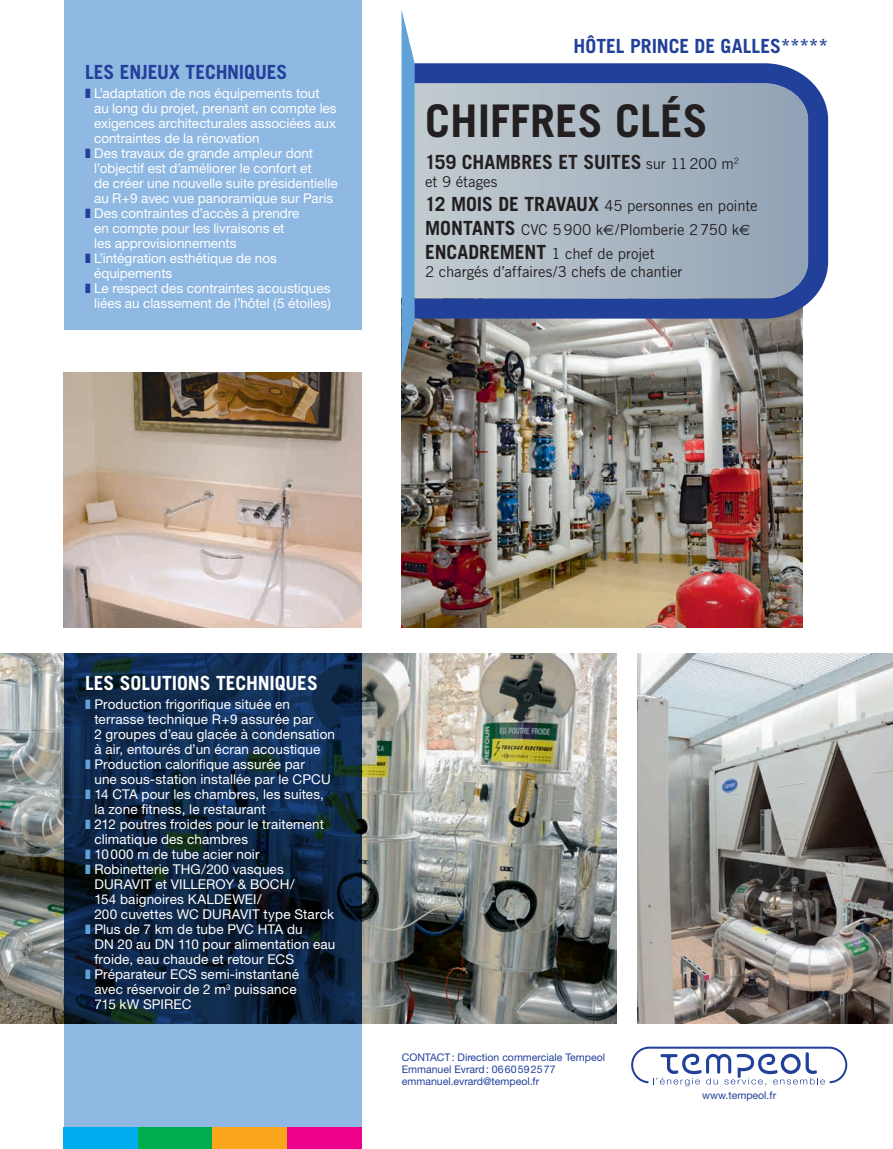
<style>
.page{position:relative;width:893px;height:1149px;background:#fff}
.page>*{position:absolute;margin:0;border:0;box-sizing:border-box;transform-origin:0 0}
.t1{font:700 45px "Trade Gothic";color:#231f20}
.t2{font:700 19.5px "Trade Gothic";letter-spacing:-.005em;color:#21409a}
.t3{font:700 19.5px "Trade Gothic";color:#231f20}
.t4{font:700 19.5px "Trade Gothic";letter-spacing:-.005em;color:#fff}
.t5{font:15px/23.7px "Trade Gothic";letter-spacing:-.01em;color:#231f20}
.t6{font:13.5px "Helvetica Neue";letter-spacing:.005em;color:#fff}
.t7{font:10.5px/12px "Helvetica Neue";color:#21409a}
.s1{color:#21409a}
.s2{font-weight:400;font-size:15px}
.s3{font-weight:700;font-size:19.5px}
.s4{font-family:"Euro Sans"}
.s5{color:#61a2d8}
</style>
<div class="page">
<img style="left:401px;top:318px;width:402px;height:309px">
<img style="left:0;top:653px;width:617px;height:370px">
<div style="left:64px;top:653px;width:297px;height:495px;background:#8fb8e2"></div>
<img style="left:638px;top:653px;width:255px;height:370px">
<div style="left:64px;top:0;width:297px;height:329px;background:#8fb8e2"></div>
<div style="left:64px;top:1127px;width:74px;height:21px;background:#00aeef"></div>
<div style="left:138px;top:1127px;width:75px;height:21px;background:#00ad4d"></div>
<div style="left:213px;top:1127px;width:74px;height:21px;background:#faa61a"></div>
<div style="left:287px;top:1127px;width:74px;height:21px;background:#ec008c"></div>
<svg style="left:64px;top:653px;width:297px;height:370px"></svg>
<svg style="left:415px;top:63px;width:413px;height:255px;fill:#21409a"></svg>
<img style="left:415px;top:81px;width:393px;height:221px">
<svg style="left:401px;top:10px;width:14px;height:364px"></svg>
<img style="left:64px;top:372px;width:297px;height:255px">
<svg style="left:631px;top:1046px;width:216px;height:39px"></svg>
<h2 class="t2" style="left:85px;top:60px;width:204px">LES ENJEUX TECHNIQUES</h2>
<p class="t6" style="left:85px;top:85px;width:236px"><span class="s1">❚</span> L’adaptation de nos équipements tout</p>
<p class="t6" style="left:94px;top:100px;width:244px">au long du projet, prenant en compte les</p>
<p class="t6" style="left:94px;top:115px;width:244px">exigences architecturales associées aux</p>
<p class="t6" style="left:94px;top:130px;width:167px">contraintes de la rénovation</p>
<p class="t6" style="left:85px;top:145px;width:230px"><span class="s1">❚</span> Des travaux de grande ampleur dont</p>
<p class="t6" style="left:94px;top:160px;width:219px">l’objectif est d’améliorer le confort et</p>
<p class="t6" style="left:94px;top:175px;width:245px">de créer une nouvelle suite présidentielle</p>
<p class="t6" style="left:94px;top:190px;width:241px">au R+9 avec vue panoramique sur Paris</p>
<p class="t6" style="left:85px;top:205px;width:216px"><span class="s1">❚</span> Des contraintes d’accès à prendre</p>
<p class="t6" style="left:94px;top:220px;width:192px">en compte pour les livraisons et</p>
<p class="t6" style="left:94px;top:235px;width:144px">les approvisionnements</p>
<p class="t6" style="left:85px;top:250px;width:193px"><span class="s1">❚</span> L’intégration esthétique de nos</p>
<p class="t6" style="left:94px;top:265px;width:80px">équipements</p>
<p class="t6" style="left:85px;top:280px;width:247px"><span class="s1">❚</span> Le respect des contraintes acoustiques</p>
<p class="t6" style="left:94px;top:295px;width:238px">liées au classement de l’hôtel (5 étoiles)</p>
<h2 class="t2" style="left:574px;top:34px;width:256px">HÔTEL PRINCE DE GALLES*****</h2>
<h1 class="t1" style="left:425px;top:93px;width:284px">CHIFFRES CLÉS</h1>
<h2 class="t3" style="left:425px;top:150px;width:315px">159 CHAMBRES ET SUITES <span class="s2">sur 11200 m</span><sup>2</sup></h2>
<p class="t5" style="left:425px;top:170px;width:334px">et 9 étages<br><span class="s3">12 MOIS DE TRAVAUX</span> 45 personnes en pointe<br><span class="s3">MONTANTS</span> CVC 5900 k<span class="s4">€</span>/Plomberie 2750 k<span class="s4">€<br></span><span class="s3">ENCADREMENT</span> 1 chef de projet</p>
<p class="t5" style="left:425px;top:259px;width:259px">2 chargés d’affaires/3 chefs de chantier</p>
<h2 class="t4" style="left:85px;top:670px;width:234px">LES SOLUTIONS TECHNIQUES</h2>
<p class="t6" style="left:85px;top:695px;width:206px"><span class="s5">❚</span> Production frigorifique située en</p>
<p class="t6" style="left:94px;top:710px;width:220px">terrasse technique R+9 assurée par</p>
<p class="t6" style="left:94px;top:725px;width:242px">2 groupes d’eau glacée à condensation</p>
<p class="t6" style="left:94px;top:740px;width:227px">à air, entourés d’un écran acoustique</p>
<p class="t6" style="left:85px;top:755px;width:221px"><span class="s5">❚</span> Production calorifique assurée par</p>
<p class="t6" style="left:94px;top:770px;width:238px">une sous-station installée par le CPCU</p>
<p class="t6" style="left:85px;top:785px;width:240px"><span class="s5">❚</span> 14 CTA pour les chambres, les suites,</p>
<p class="t6" style="left:94px;top:800px;width:173px">la zone fitness, le restaurant</p>
<p class="t6" style="left:85px;top:815px;width:241px"><span class="s5">❚</span> 212 poutres froides pour le traitement</p>
<p class="t6" style="left:94px;top:830px;width:155px">climatique des chambres</p>
<p class="t6" style="left:85px;top:845px;width:176px"><span class="s5">❚</span> 10000 m de tube acier noir</p>
<p class="t6" style="left:85px;top:860px;width:200px"><span class="s5">❚</span> Robinetterie THG/200 vasques</p>
<p class="t6" style="left:94px;top:875px;width:202px">DURAVIT et VILLEROY &amp; BOCH/</p>
<p class="t6" style="left:94px;top:890px;width:169px">154 baignoires KALDEWEI/</p>
<p class="t6" style="left:94px;top:905px;width:241px">200 cuvettes WC DURAVIT type Starck</p>
<p class="t6" style="left:85px;top:920px;width:219px"><span class="s5">❚</span> Plus de 7 km de tube PVC HTA du</p>
<p class="t6" style="left:94px;top:935px;width:242px">DN 20 au DN 110 pour alimentation eau</p>
<p class="t6" style="left:94px;top:950px;width:201px">froide, eau chaude et retour ECS</p>
<p class="t6" style="left:85px;top:965px;width:215px"><span class="s5">❚</span> Préparateur ECS semi-instantané</p>
<p class="t6" style="left:94px;top:980px;width:204px">avec réservoir de 2 m<sup>3</sup> puissance</p>
<p class="t6" style="left:94px;top:995px;width:99px">715 kW SPIREC</p>
<p class="t7" style="left:402px;top:1050px;width:205px">CONTACT: Direction commerciale Tempeol<br>Emmanuel Evrard: 0660592577 emmanuel.evrard@tempeol.fr</p>
<p class="t7" style="left:702px;top:1089px;width:75px">www.tempeol.fr</p>
</div>
